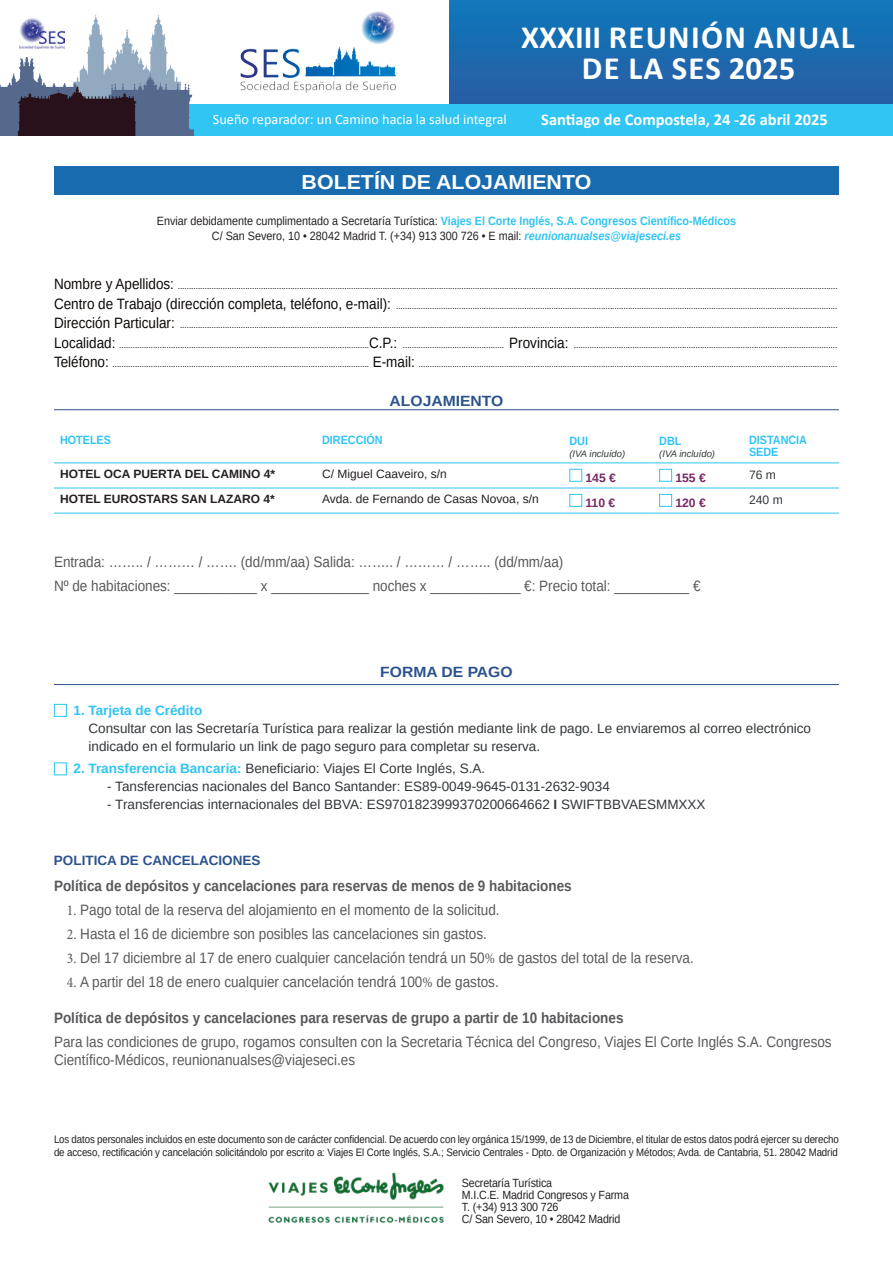
<style>
.page{position:relative;width:893px;height:1263px;background:#fff}
.page>*{position:absolute;margin:0;border:0;box-sizing:border-box;transform-origin:0 0}
.t1{font:700 32.7px/31.2px "Calibri";letter-spacing:.04em;color:#fff;text-align:center}
.t2{font:700 20.25px "Arimo";color:#fff;scale:1.06 1}
.t3{font:700 16.5px "Calibri";color:#fff}
.t4{font:15px/18px "Arimo";color:#57585a;scale:.9 1}
.t5{font:700 15px "Arimo";color:#57585a;scale:.9 1}
.t6{font:700 14.85px "Arimo";color:#2c528c;scale:1.06 1}
.t7{font:14.25px "Calibri";color:#fff}
.t8{font:13.5px/18px "Arimo";color:#313639}
.t9{font:700 13.5px "Arimo";color:#2c528c}
.t10{font:700 12.15px "Arimo";color:#762865}
.t11{font:12.15px "Arimo";color:#313639}
.t12{font:12px/14.4px "Arimo";color:#231f20;text-align:center;scale:.9 1}
.t13{font:12px "Arimo";color:#231f20}
.t14{font:700 12px "Arimo";color:#231f20}
.t15{font:700 12px/12px "Arimo";color:#30c4f3;scale:.9 1}
.t16{font:11.85px/11.9px "Arimo";letter-spacing:-.01em;color:#231f20;scale:.9 1}
.t17{font:10.8px/12.9px "Arimo";letter-spacing:-.01em;color:#231f20;scale:.9 1}
.t18{font:italic 9.45px "Arimo";color:#313639}
.t19{font:9px "Arimo";color:#0c0806;scale:.9 1}
.s1{font-weight:700;color:#30c4f3}
.s2{font-weight:700;font-style:italic;color:#30c4f3}
.s3{font-size:15px}
.s4{font-weight:700}
.s5{font-family:"Minion Pro"}
</style>
<div class="page">
<img style="left:268px;top:1172px;width:176px;height:51px">
<div style="left:449px;top:0;width:444px;height:233px;background:linear-gradient(to right,#1b6aaf,#1b6aaf)"></div>
<div style="left:173px;top:104px;width:720px;height:39px;background:#30c5f3"></div>
<svg style="left:0;top:14px;width:194px;height:122px"></svg>
<img style="left:240px;top:11px;width:156px;height:82px">
<svg style="left:305px;top:65px;width:30px;height:11px"></svg>
<svg style="left:344px;top:46px;width:10px;height:14px"></svg>
<div style="left:0;top:136px;width:893px;height:213px;background:#fff"></div>
<div style="left:54px;top:166px;width:785px;height:29px;background:#196bb0"></div>
<hr style="left:54px;top:409px;width:785px;height:1px;background:#2c528c">
<hr style="left:54px;top:463px;width:262px;height:1px;background:#30c4f3">
<hr style="left:316px;top:463px;width:247px;height:1px;background:#30c4f3">
<hr style="left:563px;top:463px;width:90px;height:1px;background:#30c4f3">
<hr style="left:653px;top:463px;width:90px;height:1px;background:#30c4f3">
<hr style="left:743px;top:463px;width:96px;height:1px;background:#30c4f3">
<hr style="left:54px;top:488px;width:262px;height:1px;background:#30c4f3">
<hr style="left:316px;top:488px;width:247px;height:1px;background:#30c4f3">
<hr style="left:743px;top:488px;width:96px;height:1px;background:#30c4f3">
<hr style="left:563px;top:488px;width:90px;height:1px;background:#30c4f3">
<hr style="left:653px;top:488px;width:90px;height:1px;background:#30c4f3">
<hr style="left:54px;top:513px;width:262px;height:1px;background:#30c4f3">
<hr style="left:316px;top:513px;width:247px;height:1px;background:#30c4f3">
<hr style="left:563px;top:513px;width:90px;height:1px;background:#30c4f3">
<hr style="left:653px;top:513px;width:90px;height:1px;background:#30c4f3">
<hr style="left:743px;top:513px;width:96px;height:1px;background:#30c4f3">
<div style="left:569px;top:469px;width:13px;height:13px;border:1px solid #30c4f3"></div>
<div style="left:659px;top:469px;width:13px;height:13px;border:1px solid #30c4f3"></div>
<div style="left:569px;top:494px;width:13px;height:13px;border:1px solid #30c4f3"></div>
<div style="left:659px;top:494px;width:13px;height:13px;border:1px solid #30c4f3"></div>
<hr style="left:54px;top:684px;width:785px;height:1px;background:#2c528c">
<div style="left:54px;top:704px;width:13px;height:13px;border:1px solid #30c4f3"></div>
<div style="left:54px;top:762px;width:13px;height:13px;border:1px solid #30c4f3"></div>
<h1 class="t1" style="left:521px;top:21px;width:335px">XXXIII REUNIÓN ANUAL<br>DE LA SES 2025</h1>
<h3 class="t7" style="left:213px;top:110px;width:295px">Sueño reparador: un Camino hacia la salud integral</h3>
<h3 class="t3" style="left:541px;top:108px;width:288px">Santiago de Compostela, 24 -26 abril 2025</h3>
<p class="t2" style="left:302px;top:168px;width:275px">BOLETÍN DE ALOJAMIENTO</p>
<p class="t12" style="left:157px;top:214px;width:645px">Enviar debidamente cumplimentado a Secretaría Turística: <span class="s1">Viajes El Corte Inglés, S.A. Congresos Científico-Médicos<br></span>C/ San Severo, 10 • 28042 Madrid T. (+34) 913 300 726 • E mail: <span class="s2">reunionanualses@viajeseci.es</span></p>
<p class="t19" style="left:54px;top:280px;width:872px"><span class="s3">Nombre y Apellidos:</span> .....................................................................................................................................................................................................................................................................................................</p>
<p class="t19" style="left:54px;top:300px;width:872px"><span class="s3">Centro de Trabajo (dirección completa, teléfono, e-mail):</span> ....................................................................................................................................................................................................</p>
<p class="t19" style="left:54px;top:319px;width:872px"><span class="s3">Dirección Particular:</span> ....................................................................................................................................................................................................................................................................................................</p>
<p class="t19" style="left:54px;top:339px;width:872px"><span class="s3">Localidad:</span> ...............................................................................................................<span class="s3">C.P.:</span> ............................................. <span class="s3">Provincia:</span> .....................................................................................................................</p>
<p class="t19" style="left:54px;top:358px;width:872px"><span class="s3">Teléfono:</span> .................................................................................................................. <span class="s3">E-mail:</span> ..........................................................................................................................................................................................</p>
<p class="t6" style="left:390px;top:391px;width:109px">ALOJAMIENTO</p>
<p class="t15" style="left:60px;top:434px;width:58px">HOTELES</p>
<p class="t15" style="left:322px;top:434px;width:69px">DIRECCIÓN</p>
<p class="t15" style="left:569px;top:435px;width:22px">DUI</p>
<p class="t18" style="left:569px;top:447px;width:57px">(IVA incluído)</p>
<p class="t15" style="left:749px;top:434px;width:66px">DISTANCIA<br>SEDE</p>
<p class="t15" style="left:659px;top:435px;width:26px">DBL</p>
<p class="t18" style="left:659px;top:447px;width:57px">(IVA incluído)</p>
<p class="t14" style="left:60px;top:465px;width:217px">HOTEL OCA PUERTA DEL CAMINO 4*</p>
<p class="t13" style="left:322px;top:466px;width:126px">C/ Miguel Caaveiro, s/n</p>
<p class="t10" style="left:586px;top:469px;width:32px">145 €</p>
<p class="t10" style="left:675px;top:469px;width:32px">155 €</p>
<p class="t11" style="left:749px;top:467px;width:29px">76 m</p>
<p class="t14" style="left:60px;top:490px;width:216px">HOTEL EUROSTARS SAN LAZARO 4*</p>
<p class="t13" style="left:322px;top:491px;width:218px">Avda. de Fernando de Casas Novoa, s/n</p>
<p class="t10" style="left:586px;top:494px;width:31px">110 €</p>
<p class="t10" style="left:675px;top:494px;width:32px">120 €</p>
<p class="t11" style="left:749px;top:492px;width:35px">240 m</p>
<p class="t4" style="left:54px;top:553px;width:567px">Entrada: …….. / ……… / ……. (dd/mm/aa) Salida: …….. / ……… / …….. (dd/mm/aa)</p>
<p class="t4" style="left:54px;top:577px;width:720px">Nº de habitaciones: ___________ x _____________ noches x ____________ €: Precio total: __________ €</p>
<p class="t6" style="left:380px;top:661px;width:126px">FORMA DE PAGO</p>
<p class="t8" style="left:89px;top:701px;width:724px;text-indent:-15px"><span class="s1">1. Tarjeta de Crédito<br></span>Consultar con las Secretaría Turística para realizar la gestión mediante link de pago. Le enviaremos al correo electrónico indicado en el formulario un link de pago seguro para completar su reserva.</p>
<p class="t8" style="left:74px;top:759px;width:413px"><span class="s1">2. Transferencia Bancaria:</span> Beneficiario: Viajes El Corte Inglés, S.A.</p>
<p class="t8" style="left:107px;top:777px;width:504px">- Tansferencias nacionales del Banco Santander: ES89-0049-9645-0131-2632-9034</p>
<p class="t8" style="left:107px;top:795px;width:600px">- Transferencias internacionales del BBVA: ES9701823999370200664662 <span class="s4">I</span> SWIFTBBVAESMMXXX</p>
<p class="t9" style="left:54px;top:851px;width:208px">POLITICA DE CANCELACIONES</p>
<p class="t5" style="left:54px;top:876px;width:577px">Política de depósitos y cancelaciones para reservas de menos de 9 habitaciones</p>
<p class="t4" style="left:67px;top:901px;width:482px"><span class="s5">1.</span> Pago total de la reserva del alojamiento en el momento de la solicitud.</p>
<p class="t4" style="left:67px;top:925px;width:468px"><span class="s5">2.</span> Hasta el 16 de diciembre son posibles las cancelaciones sin gastos.</p>
<p class="t4" style="left:67px;top:949px;width:698px"><span class="s5">3.</span> Del 17 diciembre al 17 de enero cualquier cancelación tendrá un 50<span class="s5">%</span> de gastos del total de la reserva.</p>
<p class="t4" style="left:67px;top:973px;width:481px"><span class="s5">4.</span> A partir del 18 de enero cualquier cancelación tendrá 100<span class="s5">%</span> de gastos.</p>
<p class="t5" style="left:54px;top:1008px;width:634px">Política de depósitos y cancelaciones para reservas de grupo a partir de 10 habitaciones</p>
<p class="t4" style="left:54px;top:1033px;width:866px">Para las condiciones de grupo, rogamos consulten con la Secretaria Técnica del Congreso, Viajes El Corte Inglés S.A. Congresos<br>Científico-Médicos, reunionanualses@viajeseci.es</p>
<p class="t17" style="left:54px;top:1133px;width:873px">Los datos personales incluidos en este documento son de carácter confidencial. De acuerdo con ley orgánica 15/1999, de 13 de Diciembre, el titular de estos datos podrá ejercer su derecho de acceso, rectificación y cancelación solicitándolo por escrito a: Viajes El Corte Inglés, S.A.; Servicio Centrales - Dpto. de Organización y Métodos; Avda. de Cantabria, 51. 28042 Madrid</p>
<h3 class="t16" style="left:462px;top:1177px;width:187px">Secretaría Turística<br>M.I.C.E. Madrid Congresos y Farma<br>T. (+34) 913 300 726<br>C/ San Severo, 10 • 28042 Madrid</h3>
</div>
